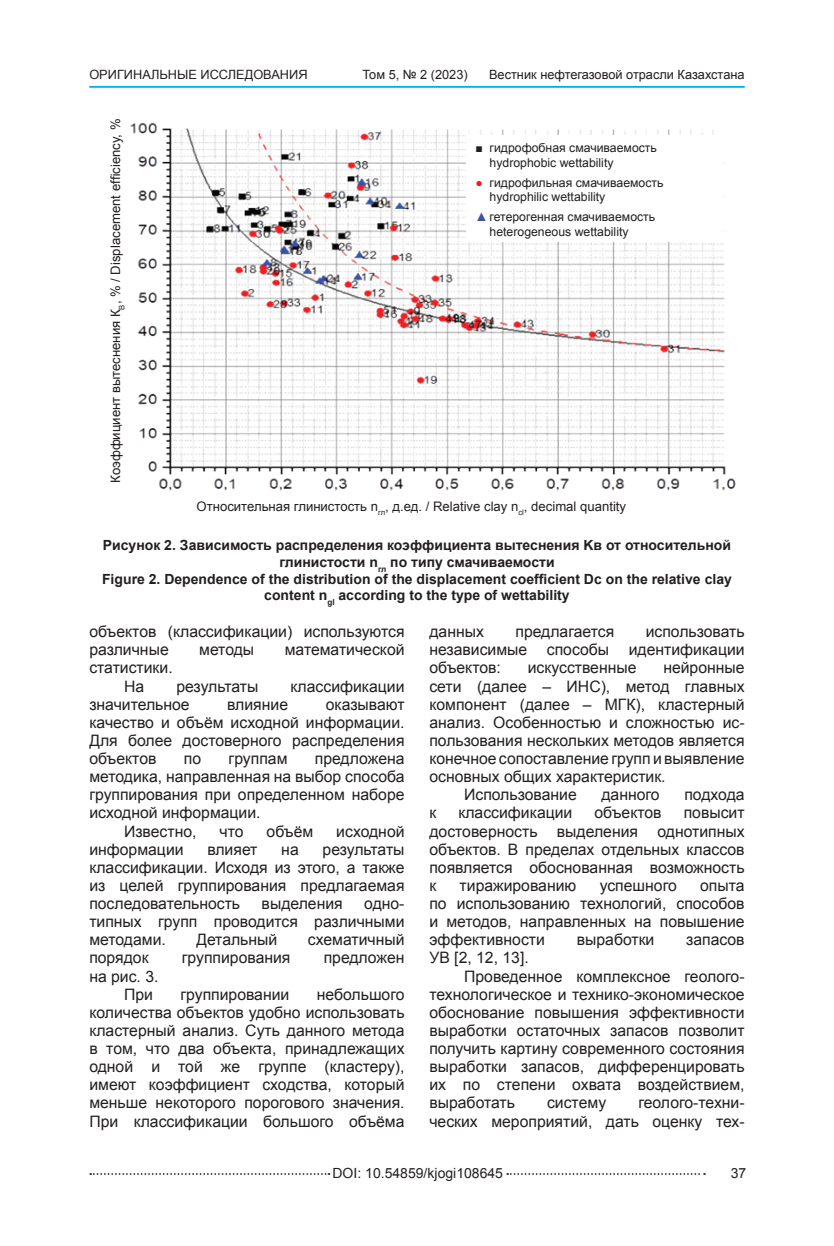
<style>
.page{position:relative;width:834px;height:1246px;background:#fff}
.page>*{position:absolute;margin:0;border:0;box-sizing:border-box;transform-origin:0 0}
.t1{font:15.75px/18px "Arial";color:#231f20;text-align:justify}
.t2{font:700 14px/16.8px "Arial";color:#231f20;text-align:center}
.t3{font:14px "Arial";color:#231f20}
.t4{font:13.12px "Arial";color:#231f20}
.t5{font:12.78px "Arial";color:#231f20}
.t6{font:12.25px/14.7px "Arial";color:#231f20}
.s1{color:#ee1d23}
.s2{color:#3853a3}
</style>
<div class="page">
<hr style="left:89px;top:86px;width:655px;height:2px;background:#00aeef">
<svg style="left:90px;top:1173px;width:239px;height:1px"></svg>
<svg style="left:507px;top:1173px;width:198px;height:1px"></svg>
<img style="left:130px;top:122px;width:606px;height:369px">
<div style="left:466px;top:135px;width:257px;height:106px;background:#fff"></div>
<p class="t5" style="left:89px;top:66px;width:220px">ОРИГИНАЛЬНЫЕ ИССЛЕДОВАНИЯ</p>
<p class="t5" style="left:362px;top:66px;width:107px">Том 5, № 2 (2023)</p>
<p class="t5" style="left:489px;top:66px;width:257px">Вестник нефтегазовой отрасли Казахстана</p>
<p class="t4" style="left:107px;top:483px;width:366px;rotate:-90deg">Коэффициент вытеснения К<sub>В</sub>, % / Displacement efficiency, %</p>
<p class="t6" style="left:489px;top:141px;width:169px;text-indent:-14px">■ гидрофобная смачиваемость hydrophobic wettability</p>
<p class="t6" style="left:489px;top:175px;width:175px;text-indent:-14px"><span class="s1">●</span> гидрофильная смачиваемость hydrophilic wettability</p>
<p class="t6" style="left:489px;top:209px;width:167px;text-indent:-14px"><span class="s2">▲</span>гетерогенная смачиваемость heterogeneous wettability</p>
<p class="t4" style="left:196px;top:497px;width:431px">Относительная глинистость n<sub>гл</sub>, д.ед. / Relative clay n<sub>cl</sub>, decimal quantity</p>
<p class="t2" style="left:102px;top:537px;width:631px">Рисунок 2. Зависимость распределения коэффициента вытеснения Kв от относительной глинистости n<sub>гл</sub> по типу смачиваемости<br>Figure 2. Dependence of the distribution of the displacement coefficient Dc on the relative clay content n<sub>gl</sub> according to the type of wettability</p>
<p class="t1" style="left:89px;top:622px;width:317px">объектов (классификации) используются различные</p>
<p class="t1" style="left:199px;top:640px;width:57px">методы</p>
<p class="t1" style="left:285px;top:640px;width:121px">математической</p>
<p class="t1" style="left:89px;top:659px;width:85px;text-align:center">статистики.<br>На</p>
<p class="t1" style="left:176px;top:677px;width:83px">результаты</p>
<p class="t1" style="left:290px;top:677px;width:115px">классификации</p>
<p class="t1" style="left:89px;top:695px;width:102px">значительное</p>
<p class="t1" style="left:227px;top:695px;width:62px">влияние</p>
<p class="t1" style="left:89px;top:695px;width:317px;text-indent:236px">оказывают качество и объём исходной информации.<br>Для более достоверного распределения объектов</p>
<p class="t1" style="left:184px;top:749px;width:19px">по</p>
<p class="t1" style="left:228px;top:749px;width:60px">группам</p>
<p class="t1" style="left:315px;top:749px;width:91px">предложена</p>
<p class="t1" style="left:89px;top:767px;width:316px">методика, направленная на выбор способа</p>
<p class="t1" style="left:89px;top:785px;width:316px">группирования при определенном наборе</p>
<p class="t1" style="left:89px;top:804px;width:173px">исходной информации.</p>
<p class="t1" style="left:124px;top:822px;width:74px">Известно,</p>
<p class="t1" style="left:219px;top:822px;width:25px">что</p>
<p class="t1" style="left:266px;top:822px;width:48px">объём</p>
<p class="t1" style="left:336px;top:822px;width:70px">исходной</p>
<p class="t1" style="left:89px;top:840px;width:96px">информации</p>
<p class="t1" style="left:207px;top:840px;width:51px">влияет</p>
<p class="t1" style="left:281px;top:840px;width:19px">на</p>
<p class="t1" style="left:89px;top:840px;width:317px;text-indent:233px">результаты классификации. Исходя из этого, а также из целей группирования предлагаемая последовательность</p>
<p class="t1" style="left:89px;top:894px;width:317px;text-indent:275px">одно&shy;типных групп проводится различными методами.</p>
<p class="t1" style="left:261px;top:894px;width:83px">выделения</p>
<p class="t1" style="left:196px;top:930px;width:82px">Детальный</p>
<p class="t1" style="left:308px;top:930px;width:98px">схематичный</p>
<p class="t1" style="left:89px;top:948px;width:61px">порядок</p>
<p class="t1" style="left:182px;top:948px;width:110px">группирования</p>
<p class="t1" style="left:323px;top:948px;width:82px">предложен</p>
<p class="t1" style="left:124px;top:966px;width:36px;text-indent:-35px">на рис. 3.<br>При</p>
<p class="t1" style="left:89px;top:985px;width:317px;text-indent:227px">небольшого количества объектов удобно использовать кластерный анализ. Суть данного метода в том, что два объекта, принадлежащих одной и той же группе (кластеру), имеют коэффициент сходства, который меньше некоторого порогового значения.<br>При классификации большого объёма</p>
<p class="t1" style="left:180px;top:985px;width:110px">группировании</p>
<p class="t1" style="left:429px;top:622px;width:56px">данных</p>
<p class="t1" style="left:515px;top:622px;width:100px">предлагается</p>
<p class="t1" style="left:429px;top:622px;width:317px;text-indent:216px">использовать независимые способы идентификации объектов:</p>
<p class="t1" style="left:527px;top:659px;width:110px">искусственные</p>
<p class="t1" style="left:663px;top:659px;width:83px">нейронные</p>
<p class="t1" style="left:429px;top:677px;width:316px">сети (далее – ИНС), метод главных</p>
<p class="t1" style="left:429px;top:695px;width:317px">компонент (далее – МГК), кластерный</p>
<p class="t1" style="left:429px;top:713px;width:316px">анализ. Особенностью и сложностью ис-</p>
<p class="t1" style="left:429px;top:731px;width:317px">пользования нескольких методов является</p>
<p class="t1" style="left:429px;top:749px;width:316px">конечное сопоставление групп и выявление</p>
<p class="t1" style="left:429px;top:767px;width:238px">основных общих характеристик.</p>
<p class="t1" style="left:464px;top:785px;width:114px">Использование</p>
<p class="t1" style="left:601px;top:785px;width:60px">данного</p>
<p class="t1" style="left:684px;top:785px;width:62px">подхода</p>
<p class="t1" style="left:429px;top:804px;width:8px">к</p>
<p class="t1" style="left:458px;top:804px;width:115px">классификации</p>
<p class="t1" style="left:594px;top:804px;width:69px">объектов</p>
<p class="t1" style="left:429px;top:804px;width:317px;text-indent:254px">повысит достоверность выделения однотипных объектов. В пределах отдельных классов появляется обоснованная возможность к</p>
<p class="t1" style="left:429px;top:876px;width:316px;text-indent:271px">опыта по использованию технологий, способов и методов, направленных на повышение эффективности</p>
<p class="t1" style="left:459px;top:876px;width:118px">тиражированию</p>
<p class="t1" style="left:599px;top:876px;width:79px">успешного</p>
<p class="t1" style="left:576px;top:930px;width:79px">выработки</p>
<p class="t1" style="left:686px;top:930px;width:60px">запасов</p>
<p class="t1" style="left:429px;top:948px;width:101px">УВ [2, 12, 13].</p>
<p class="t1" style="left:464px;top:967px;width:282px">Проведенное комплексное геолого-</p>
<p class="t1" style="left:429px;top:985px;width:316px">технологическое и технико-экономическое</p>
<p class="t1" style="left:429px;top:1003px;width:317px">обоснование повышения эффективности</p>
<p class="t1" style="left:429px;top:1021px;width:316px">выработки остаточных запасов позволит</p>
<p class="t1" style="left:429px;top:1039px;width:317px">получить картину современного состояния</p>
<p class="t1" style="left:429px;top:1057px;width:317px">выработки запасов, дифференцировать</p>
<p class="t1" style="left:429px;top:1075px;width:317px">их по степени охвата воздействием,</p>
<p class="t1" style="left:429px;top:1093px;width:87px">выработать</p>
<p class="t1" style="left:547px;top:1093px;width:61px">систему</p>
<p class="t1" style="left:429px;top:1093px;width:316px;text-align:right">геолого-техни-<br>ческих мероприятий, дать оценку тех-</p>
<p class="t3" style="left:332px;top:1163px;width:172px">DOI: 10.54859/kjogi108645</p>
<p class="t3" style="left:730px;top:1163px;width:17px">37</p>
</div>
